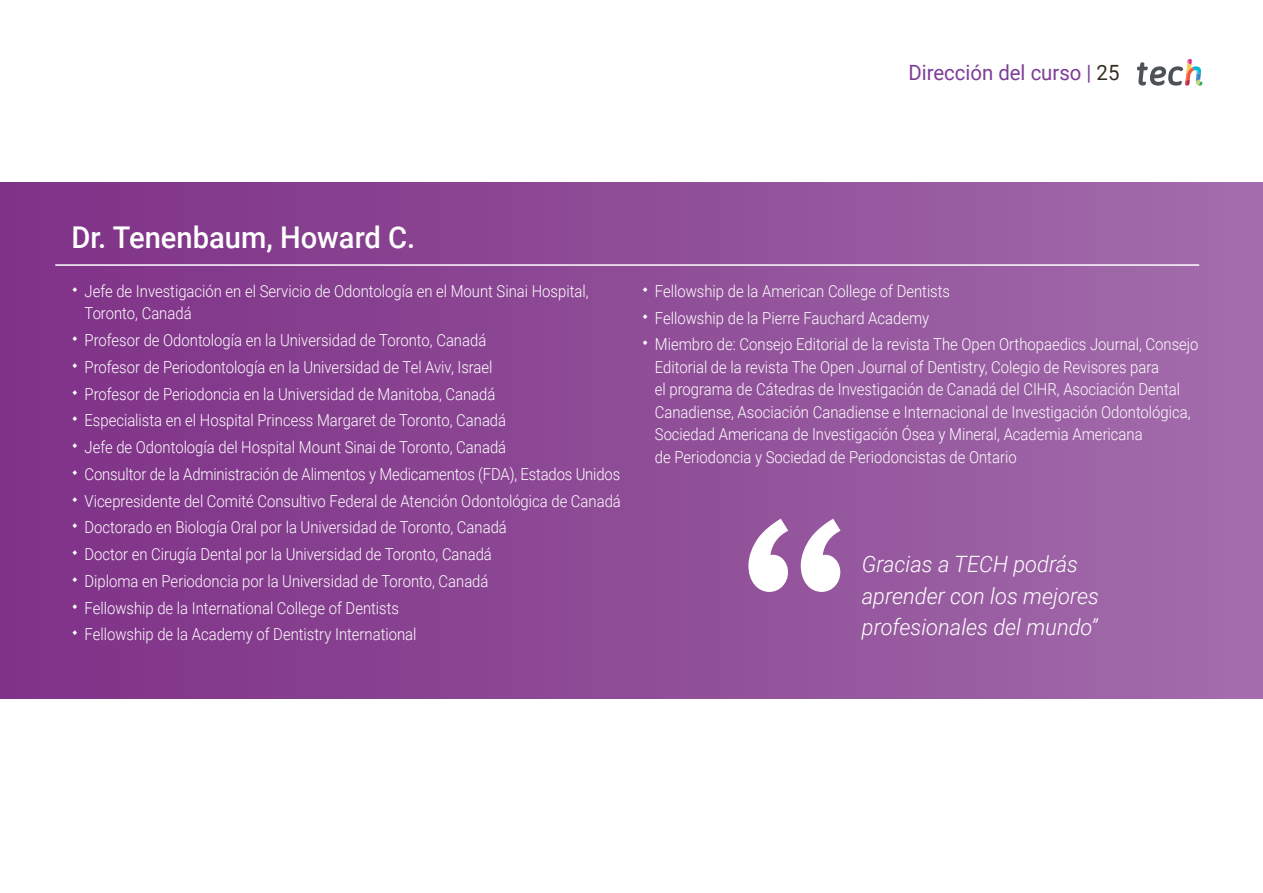
<style>
.page{position:relative;width:1263px;height:893px;background:#fff}
.page>*{position:absolute;margin:0;border:0;box-sizing:border-box;transform-origin:0 0}
.t1{font:500 30px "Roboto";color:#fff}
.t2{font:italic 300 22.5px/31.5px "Roboto";color:#fff}
.t3{font:21px "Roboto";color:#7d3d97}
.t4{font:300 16.5px/26.7px "Roboto";color:#fff;scale:.9 1}
.s1{color:#312e20}
</style>
<div class="page">
<svg style="left:1137px;top:59px;width:65px;height:27px"></svg>
<div style="left:0;top:182px;width:1263px;height:516px;background:linear-gradient(to right,#7d2f85,#a26caa)"></div>
<svg style="left:748px;top:519px;width:92px;height:73px"></svg>
<hr style="left:55px;top:264px;width:1144px;height:2px;background:#fff">
<svg style="left:73px;top:287px;width:4px;height:5px"></svg>
<svg style="left:73px;top:336px;width:4px;height:5px"></svg>
<svg style="left:73px;top:363px;width:4px;height:5px"></svg>
<svg style="left:73px;top:390px;width:4px;height:5px"></svg>
<svg style="left:73px;top:416px;width:4px;height:5px"></svg>
<svg style="left:73px;top:443px;width:4px;height:5px"></svg>
<svg style="left:73px;top:470px;width:4px;height:5px"></svg>
<svg style="left:73px;top:497px;width:4px;height:5px"></svg>
<svg style="left:73px;top:523px;width:4px;height:5px"></svg>
<svg style="left:73px;top:550px;width:4px;height:5px"></svg>
<svg style="left:73px;top:577px;width:4px;height:5px"></svg>
<svg style="left:73px;top:604px;width:4px;height:5px"></svg>
<svg style="left:73px;top:630px;width:4px;height:5px"></svg>
<svg style="left:643px;top:287px;width:4px;height:5px"></svg>
<svg style="left:643px;top:314px;width:4px;height:5px"></svg>
<svg style="left:643px;top:340px;width:4px;height:5px"></svg>
<p class="t3" style="left:908px;top:57px;width:213px">Dirección del curso | <span class="s1">25</span></p>
<h1 class="t1" style="left:71px;top:216px;width:345px">Dr. Tenenbaum, Howard C.</h1>
<p class="t4" style="left:85px;top:279px;width:561px;line-height:22.5px">Jefe de Investigación en el Servicio de Odontología en el Mount Sinai Hospital,<br>Toronto, Canadá</p>
<p class="t4" style="left:85px;top:326px;width:597px">Profesor de Odontología en la Universidad de Toronto, Canadá<br>Profesor de Periodontología en la Universidad de Tel Aviv, Israel<br>Profesor de Periodoncia en la Universidad de Manitoba, Canadá<br>Especialista en el Hospital Princess Margaret de Toronto, Canadá<br>Jefe de Odontología del Hospital Mount Sinai de Toronto, Canadá<br>Consultor de la Administración de Alimentos y Medicamentos (FDA), Estados Unidos Vicepresidente del Comité Consultivo Federal de Atención Odontológica de Canadá Doctorado en Biología Oral por la Universidad de Toronto, Canadá<br>Doctor en Cirugía Dental por la Universidad de Toronto, Canadá<br>Diploma en Periodoncia por la Universidad de Toronto, Canadá<br>Fellowship de la International College of Dentists<br>Fellowship de la Academy of Dentistry International</p>
<p class="t4" style="left:655px;top:277px;width:606px">Fellowship de la American College of Dentists<br>Fellowship de la Pierre Fauchard Academy<br>Miembro de: Consejo Editorial de la revista The Open Orthopaedics Journal, Consejo</p>
<p class="t4" style="left:655px;top:355px;width:597px;line-height:22.5px">Editorial de la revista The Open Journal of Dentistry, Colegio de Revisores para<br>el programa de Cátedras de Investigación de Canadá del CIHR, Asociación Dental Canadiense, Asociación Canadiense e Internacional de Investigación Odontológica, Sociedad Americana de Investigación Ósea y Mineral, Academia Americana<br>de Periodoncia y Sociedad de Periodoncistas de Ontario</p>
<h2 class="t2" style="left:862px;top:548px;width:239px">Gracias a TECH podrás aprender con los mejores profesionales del mundo”</h2>
</div>
